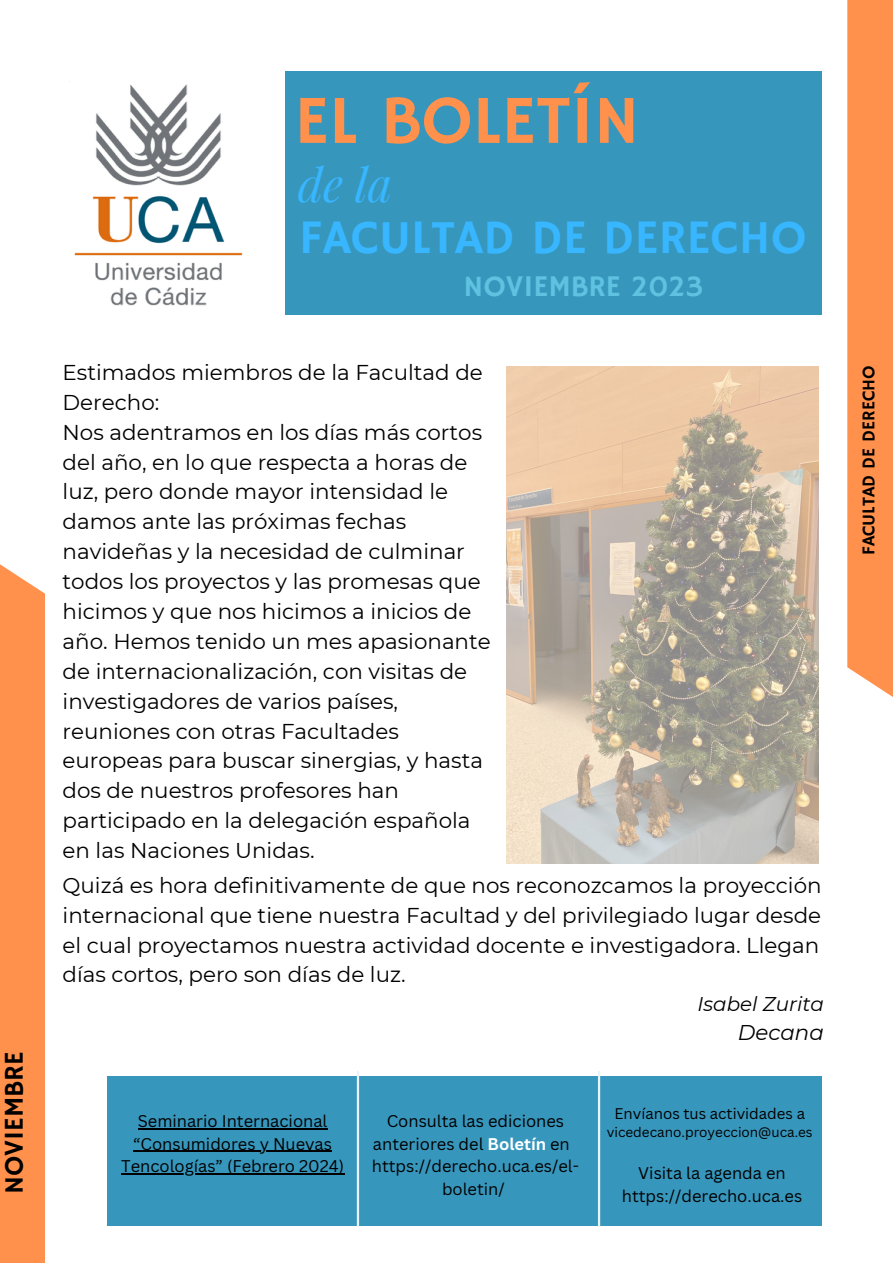
<style>
.page{position:relative;width:893px;height:1264px;background:#fff}
.page>*{position:absolute;margin:0;border:0;box-sizing:border-box;transform-origin:0 0}
.t1{font:69px "Hammersmith One";color:#ff914d}
.t2{font:48px "Hammersmith One";color:#38b6ff}
.t3{font:italic 46.8px "Playfair Display";color:#38b6ff}
.t4{font:30px "Hammersmith One";color:#5fc2e1}
.t5{font:27.15px "Hammersmith One";color:#000}
.t6{font:21.45px/29.8px "Montserrat";color:#000}
.t7{font:italic 21.3px "Montserrat";color:#000}
.t8{font:italic 19.8px "Montserrat";color:#000}
.t9{font:18px "Hammersmith One";color:#000}
.t10{font:16.5px/22.5px "Canva Sans";color:#000;text-align:center}
.t11{font:15px "Canva Sans";color:#000}
.t12{font:13.5px "Canva Sans";color:#000}
.s1{font-weight:700;color:#fff}
</style>
<div class="page">
<div style="left:0;top:564px;width:45px;height:698px;background:#ff914d"></div>
<div style="left:847px;top:0;width:45px;height:697px;background:#ff914d"></div>
<div style="left:284px;top:71px;width:537px;height:243px;background:#3796bc"></div>
<img style="left:69px;top:81px;width:174px;height:225px">
<div style="left:107px;top:1075px;width:714px;height:150px;background:#3796bc"></div>
<hr style="left:357px;top:1071px;width:2px;height:154px;background:#e8f3fa">
<hr style="left:598px;top:1071px;width:2px;height:154px;background:#e8f3fa">
<img style="left:506px;top:367px;width:312px;height:496px">
<hr style="left:138px;top:1128px;width:189px;height:1px;background:#000">
<hr style="left:133px;top:1150px;width:199px;height:1px;background:#000">
<hr style="left:121px;top:1173px;width:223px;height:1px;background:#000">
<p class="t5" style="left:-2px;top:1193px;width:144px;rotate:-90deg">NOVIEMBRE</p>
<p class="t1" style="left:294px;top:81px;width:346px">EL BOLETÍN</p>
<p class="t3" style="left:298px;top:152px;width:96px">de la</p>
<p class="t2" style="left:299px;top:209px;width:509px">FACULTAD DE DERECHO</p>
<p class="t4" style="left:463px;top:269px;width:241px">NOVIEMBRE 2023</p>
<p class="t6" style="left:63px;top:357px;width:422px">Estimados miembros de la Facultad de<br>Derecho:</p>
<p class="t6" style="left:63px;top:417px;width:429px">Nos adentramos en los días más cortos del año, en lo que respecta a horas de luz, pero donde mayor intensidad le damos ante las próximas fechas navideñas y la necesidad de culminar todos los proyectos y las promesas que hicimos y que nos hicimos a inicios de año. Hemos tenido un mes apasionante de internacionalización, con visitas de investigadores de varios países, reuniones con otras Facultades europeas para buscar sinergias, y hasta dos de nuestros profesores han participado en la delegación española en las Naciones Unidas.</p>
<p class="t6" style="left:63px;top:870px;width:760px;text-align:justify">Quizá es hora definitivamente de que nos reconozcamos la proyección internacional que tiene nuestra Facultad y del privilegiado lugar desde el cual proyectamos nuestra actividad docente e investigadora. Llegan días cortos, pero son días de luz.</p>
<p class="t8" style="left:697px;top:991px;width:128px">Isabel Zurita</p>
<p class="t7" style="left:737px;top:1019px;width:87px">Decana</p>
<p class="t10" style="left:121px;top:1109px;width:224px">Seminario Internacional “Consumidores y Nuevas<br>Tencologías” (Febrero 2024)</p>
<p class="t10" style="left:372px;top:1109px;width:209px">Consulta las ediciones anteriores del <span class="s1">Boletín</span> en https://derecho.uca.es/el&shy;boletin/</p>
<p class="t11" style="left:614px;top:1103px;width:192px">Envíanos tus actividades a</p>
<p class="t12" style="left:606px;top:1122px;width:207px">vicedecano.proyeccion@uca.es</p>
<p class="t10" style="left:621px;top:1161px;width:182px">Visita la agenda en https://derecho.uca.es</p>
<p class="t9" style="left:858px;top:555px;width:192px;rotate:-90deg">FACULTAD DE DERECHO</p>
</div>
